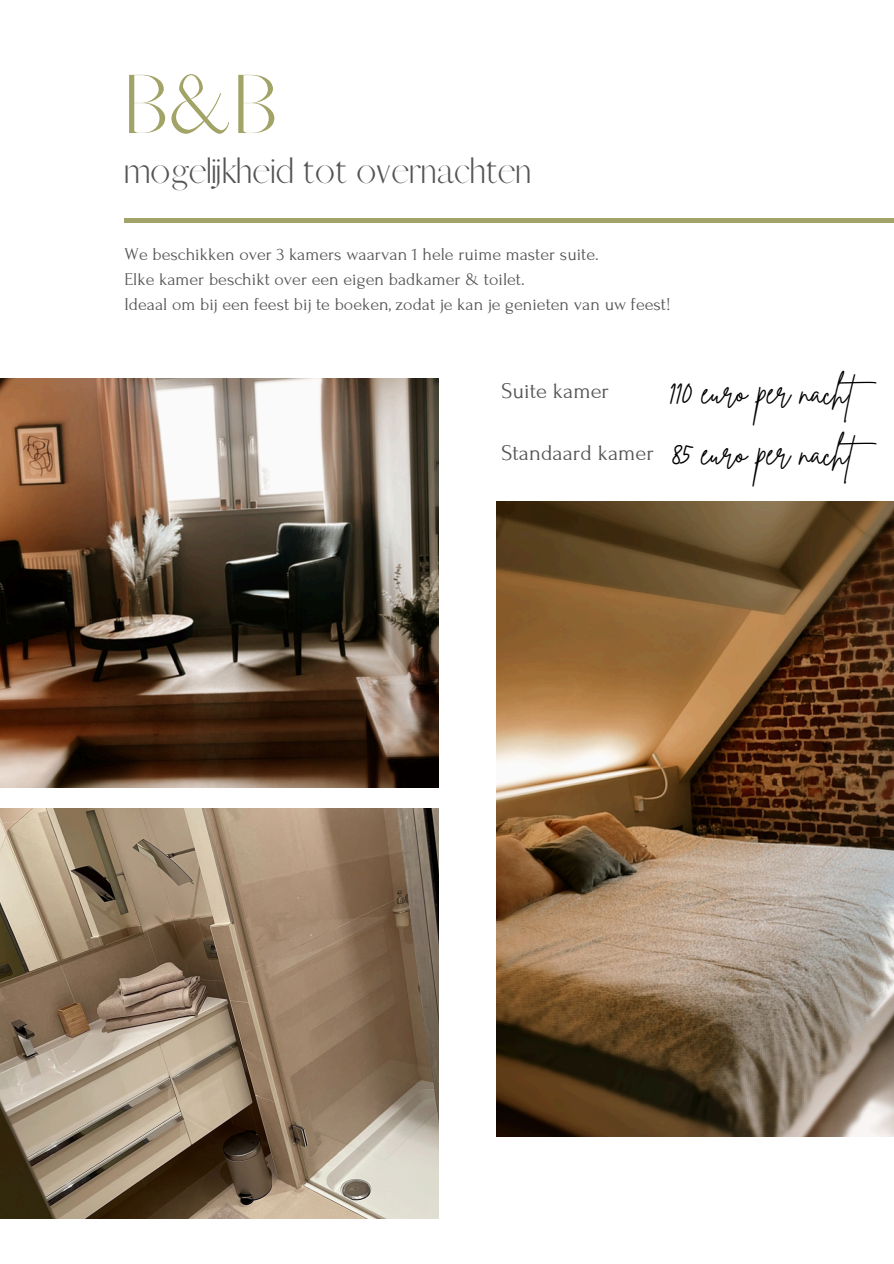
<style>
.page{position:relative;width:894px;height:1264px;background:#fff}
.page>*{position:absolute;margin:0;border:0;box-sizing:border-box;transform-origin:0 0}
.t1{font:75px "Afrah";color:#a2a367}
.t2{font:33.15px "Brittany Signature";color:#000}
.t3{font:33px "Afrah";color:#545454}
.t4{font:33px "Brittany Signature";color:#000}
.t5{font:22.35px "Forum";color:#545454}
.t6{font:18px "Forum";color:#545454}
</style>
<div class="page">
<hr style="left:124px;top:219px;width:769px;height:3px;background:#a2a367">
<img style="left:0;top:378px;width:438px;height:409px">
<img style="left:496px;top:502px;width:397px;height:634px">
<img style="left:0;top:809px;width:438px;height:409px">
<h2 class="t1" style="left:122px;top:57px;width:157px">B&amp;B</h2>
<h1 class="t3" style="left:124px;top:150px;width:408px">mogelijkheid tot overnachten</h1>
<p class="t6" style="left:124px;top:245px;width:475px">We beschikken over 3 kamers waarvan 1 hele ruime master suite.</p>
<p class="t6" style="left:124px;top:270px;width:401px">Elke kamer beschikt over een eigen badkamer &amp; toilet.</p>
<p class="t6" style="left:124px;top:294px;width:547px">Ideaal om bij een feest bij te boeken, zodat je kan je genieten van uw feest!</p>
<p class="t5" style="left:501px;top:379px;width:109px">Suite kamer</p>
<h2 class="t5" style="left:501px;top:440px;width:154px">Standaard kamer</h2>
<h3 class="t4" style="left:669px;top:370px;width:218px">110 euro per nacht</h3>
<h3 class="t2" style="left:672px;top:431px;width:215px">85 euro per nacht</h3>
</div>
